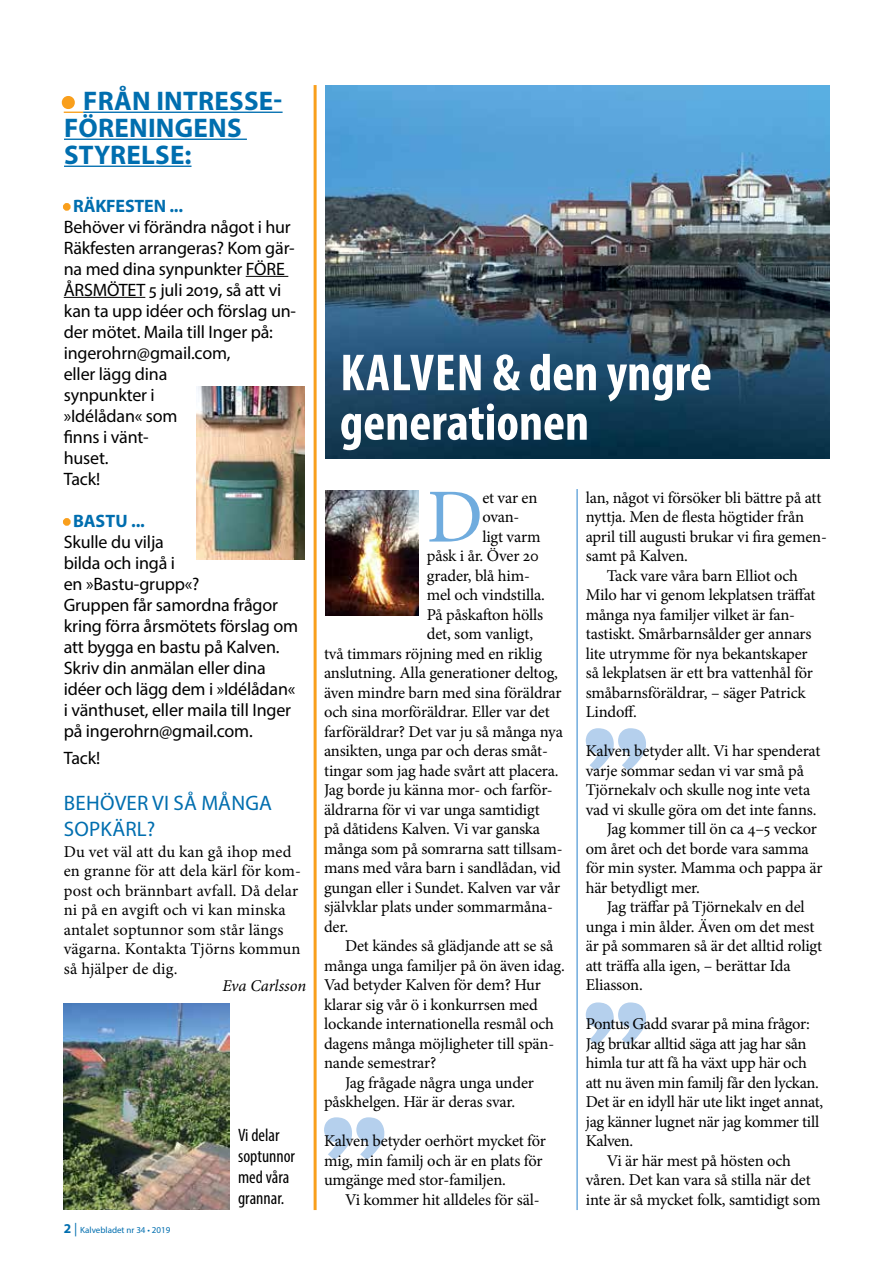
<style>
.page{position:relative;width:893px;height:1263px;background:#fff}
.page>*{position:absolute;margin:0;border:0;box-sizing:border-box;transform-origin:0 0}
.t1{font:76.5px "Minion Pro";color:#70acde}
.t2{font:700 condensed 52.5px/49.5px "Myriad Pro";color:#fff}
.t3{font:700 27px/27px "Myriad Pro";letter-spacing:.01em;color:#006eaf}
.t4{font:21px/25.5px "Myriad Pro";letter-spacing:.01em;color:#006eaf}
.t5{font:18px/21px "Myriad Pro";letter-spacing:-.01em;color:#000}
.t6{font:condensed 18px/21px "Myriad Pro";color:#000}
.t7{font:16.5px/19.5px "Minion Pro";letter-spacing:-.01em;color:#000}
.t8{font:16.5px/19.5px "Minion Pro";letter-spacing:.01em;color:#000}
.t9{font:16.5px "Minion Pro";letter-spacing:-.03em;color:#000}
.t10{font:italic 16.5px "Minion Pro";letter-spacing:-.01em;color:#000}
.t11{font:9px "Myriad Pro";color:#006eaf}
.s1{color:#f99f1c}
.s2{font-weight:700;color:#f99f1c}
.s3{font-weight:700;color:#006eaf}
.s4{font-weight:700;font-size:13.5px}
.s5{font-size:13.5px}
</style>
<div class="page">
<svg style="left:324px;top:1117px;width:60px;height:43px"></svg>
<svg style="left:586px;top:728px;width:60px;height:43px"></svg>
<svg style="left:586px;top:1002px;width:60px;height:43px"></svg>
<img style="left:325px;top:85px;width:504px;height:373px">
<svg style="left:64px;top:112px;width:19px;height:1px"></svg>
<hr style="left:83px;top:112px;width:200px;height:1px;background:#006eaf">
<hr style="left:64px;top:139px;width:183px;height:1px;background:#006eaf">
<hr style="left:64px;top:166px;width:128px;height:1px;background:#006eaf">
<hr style="left:246px;top:276px;width:42px;height:1px;background:#000">
<hr style="left:64px;top:297px;width:81px;height:1px;background:#000">
<div style="left:62px;top:96px;width:13px;height:13px;border:6px solid #f99f1c;border-radius:50%"></div>
<div style="left:63px;top:203px;width:8px;height:8px;border:3px solid #f99f1c;border-radius:50%"></div>
<div style="left:63px;top:518px;width:8px;height:8px;border:3px solid #f99f1c;border-radius:50%"></div>
<hr style="left:314px;top:85px;width:3px;height:1125px;background:#f99f1c">
<img style="left:196px;top:387px;width:108px;height:172px">
<img style="left:64px;top:1003px;width:166px;height:206px">
<img style="left:325px;top:491px;width:93px;height:124px">
<hr style="left:576px;top:489px;width:2px;height:721px;background:#70acde">
<h3 class="t3" style="left:64px;top:86px;width:220px"><span class="s1">•</span> FRÅN INTRESSE-<br>FÖRENINGENS<br>STYRELSE:</h3>
<p class="t5" style="left:64px;top:195px;width:234px"><span class="s2">•</span> <span class="s3">RÄKFESTEN ...<br></span>Behöver vi förändra något i hur<br>Räkfesten arrangeras? Kom gär&shy;na med dina synpunkter FÖRE<br>ÅRSMÖTET 5 juli 2019, så att vi kan ta upp idéer och förslag un&shy;der mötet. Maila till Inger på: ingerohrn@gmail.com,<br>eller lägg dina<br>synpunkter i<br>»Idélådan« som<br>finns i vänt-<br>huset.<br>Tack!</p>
<p class="t5" style="left:64px;top:510px;width:236px"><span class="s2">•</span> <span class="s3">BASTU ...<br></span>Skulle du vilja<br>bilda och ingå i<br>en »Bastu-grupp«?<br>Gruppen får samordna frågor kring förra årsmötets förslag om att bygga en bastu på Kalven.<br>Skriv din anmälan eller dina idéer och lägg dem i »Idélådan« i vänthuset, eller maila till Inger på ingerohrn@gmail.com.</p>
<p class="t5" style="left:64px;top:747px;width:38px">Tack!</p>
<p class="t4" style="left:64px;top:790px;width:210px">BEHÖVER VI SÅ MÅNGA<br>SOPKÄRL?</p>
<p class="t8" style="left:64px;top:842px;width:239px">Du vet väl att du kan gå ihop med en granne för att dela kärl för kom&shy;post och brännbart avfall. Då delar ni på en avgift och vi kan minska antalet soptunnor som står längs vägarna. Kontakta Tjörns kommun så hjälper de dig.</p>
<p class="t10" style="left:222px;top:974px;width:85px">Eva Carlsson</p>
<p class="t11" style="left:64px;top:1225px;width:108px"><span class="s4">2</span> <span class="s5">|</span> Kalvebladet nr 34 • 2019</p>
<p class="t6" style="left:238px;top:1125px;width:58px">Vi delar soptunnor med våra grannar.</p>
<h2 class="t2" style="left:340px;top:347px;width:374px">KALVEN &amp; den yngre generationen</h2>
<h1 class="t1" style="left:427px;top:466px;width:58px">D</h1>
<p class="t7" style="left:482px;top:488px;width:57px">et var en</p>
<p class="t7" style="left:482px;top:507px;width:39px">ovan-</p>
<p class="t7" style="left:482px;top:527px;width:60px">ligt varm</p>
<p class="t7" style="left:427px;top:546px;width:113px">påsk i år. Över 20</p>
<p class="t7" style="left:427px;top:566px;width:105px">grader, blå him-</p>
<p class="t7" style="left:427px;top:585px;width:120px">mel och vindstilla.</p>
<p class="t7" style="left:427px;top:605px;width:118px">På påskafton hölls</p>
<p class="t7" style="left:427px;top:624px;width:108px">det, som vanligt,</p>
<p class="t7" style="left:324px;top:644px;width:220px">två timmars röjning med en riklig</p>
<p class="t7" style="left:324px;top:663px;width:235px">anslutning. Alla generationer deltog,</p>
<p class="t7" style="left:324px;top:683px;width:239px">även mindre barn med sina föräldrar</p>
<p class="t7" style="left:324px;top:702px;width:227px">och sina morföräldrar. Eller var det</p>
<p class="t7" style="left:324px;top:722px;width:240px">farföräldrar? Det var ju så många nya</p>
<p class="t7" style="left:324px;top:741px;width:225px">ansikten, unga par och deras småt-</p>
<p class="t7" style="left:324px;top:761px;width:236px">tingar som jag hade svårt att placera.</p>
<p class="t7" style="left:324px;top:780px;width:230px">Jag borde ju känna mor- och farför-</p>
<p class="t7" style="left:324px;top:800px;width:217px">äldrarna för vi var unga samtidigt</p>
<p class="t7" style="left:324px;top:819px;width:218px">på dåtidens Kalven. Vi var ganska</p>
<p class="t7" style="left:324px;top:839px;width:240px">många som på somrarna satt tillsam-</p>
<p class="t7" style="left:324px;top:858px;width:238px">mans med våra barn i sandlådan, vid</p>
<p class="t7" style="left:324px;top:878px;width:238px">gungan eller i Sundet. Kalven var vår</p>
<p class="t7" style="left:324px;top:897px;width:230px">självklar plats under sommarmåna-</p>
<p class="t7" style="left:324px;top:917px;width:26px">der.</p>
<p class="t7" style="left:345px;top:936px;width:210px">Det kändes så glädjande att se så</p>
<p class="t7" style="left:324px;top:956px;width:242px">många unga familjer på ön även idag.</p>
<p class="t7" style="left:324px;top:975px;width:218px">Vad betyder Kalven för dem? Hur</p>
<p class="t7" style="left:324px;top:995px;width:215px">klarar sig vår ö i konkurrsen med</p>
<p class="t7" style="left:324px;top:1014px;width:231px">lockande internationella resmål och</p>
<p class="t7" style="left:324px;top:1034px;width:232px">dagens många möjligheter till spän-</p>
<p class="t7" style="left:324px;top:1053px;width:114px">nande semestrar?</p>
<p class="t7" style="left:345px;top:1073px;width:190px">Jag frågade några unga under</p>
<p class="t7" style="left:324px;top:1092px;width:193px">påskhelgen. Här är deras svar.</p>
<p class="t7" style="left:324px;top:1131px;width:223px">Kalven betyder oerhört mycket för mig, min familj och är en plats för umgänge med stor-familjen.</p>
<p class="t7" style="left:345px;top:1190px;width:196px">Vi kommer hit alldeles för säl-</p>
<p class="t7" style="left:586px;top:488px;width:237px">lan, något vi försöker bli bättre på att</p>
<p class="t7" style="left:586px;top:507px;width:220px">nyttja. Men de flesta högtider från</p>
<p class="t7" style="left:586px;top:527px;width:243px">april till augusti brukar vi fira gemen-</p>
<p class="t7" style="left:586px;top:546px;width:104px">samt på Kalven.</p>
<p class="t7" style="left:607px;top:566px;width:193px">Tack vare våra barn Elliot och</p>
<p class="t7" style="left:586px;top:585px;width:231px">Milo har vi genom lekplatsen träffat</p>
<p class="t7" style="left:586px;top:605px;width:211px">många nya familjer vilket är fan-</p>
<p class="t7" style="left:586px;top:624px;width:227px">tastiskt. Smårbarnsålder ger annars</p>
<p class="t7" style="left:586px;top:644px;width:223px">lite utrymme för nya bekantskaper</p>
<p class="t7" style="left:586px;top:663px;width:229px">så lekplatsen är ett bra vattenhål för</p>
<p class="t7" style="left:586px;top:683px;width:221px">småbarnsföräldrar, – säger Patrick</p>
<p class="t7" style="left:586px;top:702px;width:53px">Lindoff.</p>
<p class="t7" style="left:586px;top:741px;width:236px">Kalven betyder allt. Vi har spenderat</p>
<p class="t7" style="left:586px;top:761px;width:220px">varje sommar sedan vi var små på</p>
<p class="t7" style="left:586px;top:780px;width:226px">Tjörnekalv och skulle nog inte veta</p>
<p class="t7" style="left:586px;top:800px;width:232px">vad vi skulle göra om det inte fanns.</p>
<p class="t7" style="left:607px;top:819px;width:212px">Jag kommer till ön ca 4–5 veckor</p>
<p class="t7" style="left:586px;top:839px;width:225px">om året och det borde vara samma</p>
<p class="t7" style="left:586px;top:858px;width:238px">för min syster. Mamma och pappa är</p>
<p class="t7" style="left:586px;top:878px;width:116px">här betydligt mer.</p>
<p class="t7" style="left:607px;top:897px;width:200px">Jag träffar på Tjörnekalv en del</p>
<p class="t7" style="left:586px;top:917px;width:230px">unga i min ålder. Även om det mest</p>
<p class="t7" style="left:586px;top:936px;width:238px">är på sommaren så är det alltid roligt</p>
<p class="t7" style="left:586px;top:956px;width:206px">att träffa alla igen, – berättar Ida</p>
<p class="t7" style="left:586px;top:975px;width:59px">Eliasson.</p>
<p class="t7" style="left:586px;top:1014px;width:226px">Pontus Gadd svarar på mina frågor:</p>
<p class="t7" style="left:586px;top:1034px;width:222px">Jag brukar alltid säga att jag har sån</p>
<p class="t7" style="left:586px;top:1053px;width:223px">himla tur att få ha växt upp här och</p>
<p class="t9" style="left:586px;top:1071px;width:235px">att nu även min familj får den lyckan.</p>
<p class="t7" style="left:586px;top:1092px;width:239px">Det är en idyll här ute likt inget annat,</p>
<p class="t7" style="left:586px;top:1112px;width:235px">jag känner lugnet när jag kommer till</p>
<p class="t7" style="left:586px;top:1131px;width:49px">Kalven.</p>
<p class="t7" style="left:607px;top:1151px;width:186px">Vi är här mest på hösten och</p>
<p class="t7" style="left:586px;top:1170px;width:227px">våren. Det kan vara så stilla när det</p>
<p class="t7" style="left:586px;top:1190px;width:236px">inte är så mycket folk, samtidigt som</p>
</div>
